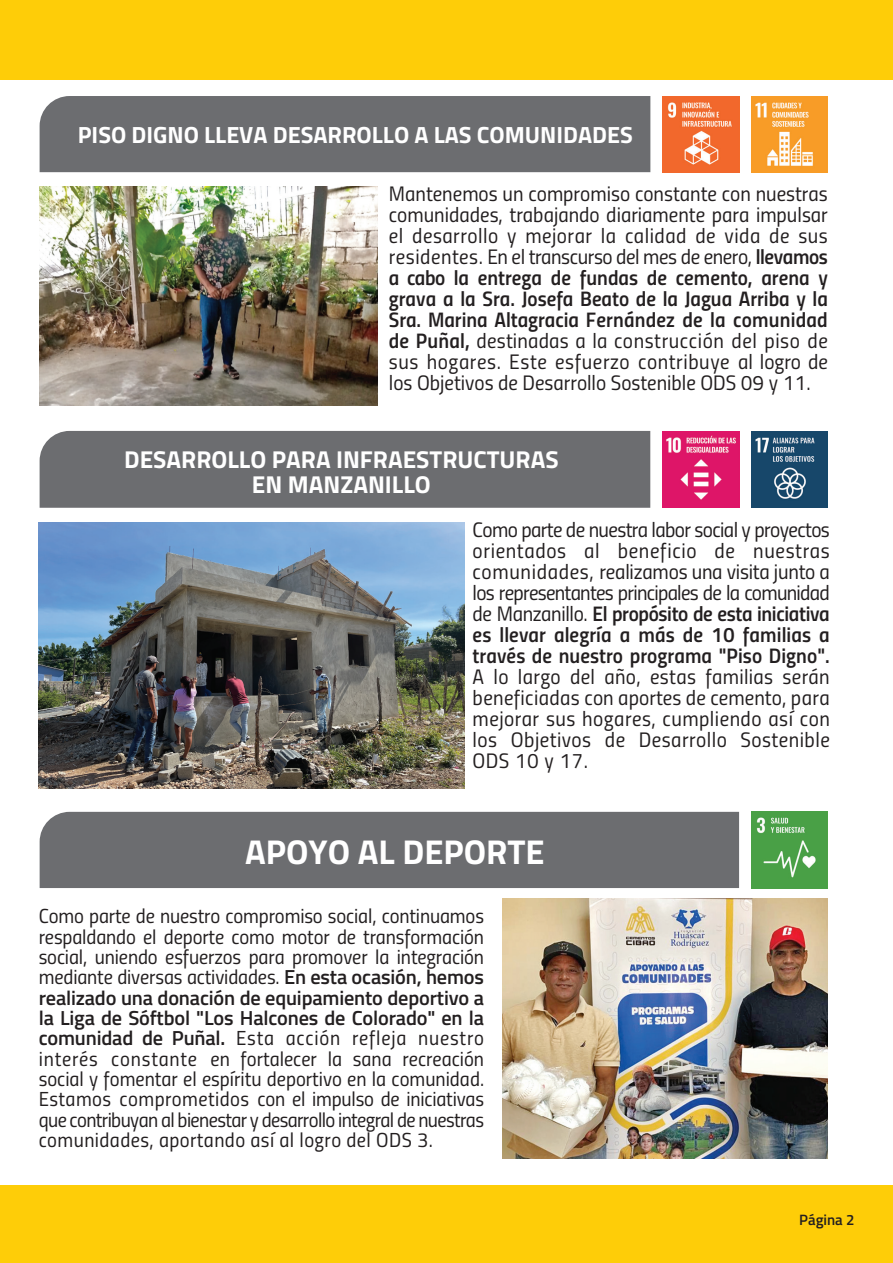
<style>
.page{position:relative;width:893px;height:1263px;background:#fff}
.page>*{position:absolute;margin:0;border:0;box-sizing:border-box;transform-origin:0 0}
.t1{font:700 34.5px "Titillium Web";color:#fff}
.t2{font:700 24.45px/25px "Titillium Web";color:#fff;text-align:center}
.t3{font:700 23.4px "Titillium Web";color:#fff}
.t4{font:21px/21px "Titillium Regular Upright";color:#231f20;text-align:justify}
.t5{font:21px/21px "Titillium Semibold Upright";letter-spacing:.005em;color:#231f20;text-align:justify}
.t6{font:20.25px/20.2px "Titillium Regular Upright";letter-spacing:-.005em;color:#231f20;text-align:justify}
.t7{font:600 20.25px/20.2px "Titillium";letter-spacing:-.01em;color:#231f20}
.t8{font:600 15px "Titillium Web";color:#231f20}
.s1{font-family:"Titillium Semibold Upright"}
.s2{font-family:"Titillium Regular Upright"}
.s3{font-family:"Titillium";font-weight:600}
</style>
<div class="page">
<div style="left:0;top:0;width:893px;height:79px;background:#fecd08"></div>
<div style="left:0;top:1186px;width:893px;height:77px;background:#fecd08"></div>
<div style="left:40px;top:812px;width:699px;height:76px;background:#6c6d70"></div>
<div style="left:40px;top:431px;width:610px;height:77px;background:#6c6d70"></div>
<div style="left:40px;top:96px;width:610px;height:76px;background:#6c6d70"></div>
<img style="left:502px;top:898px;width:326px;height:260px">
<img style="left:40px;top:186px;width:337px;height:219px">
<img style="left:39px;top:522px;width:426px;height:266px">
<img style="left:663px;top:96px;width:76px;height:76px">
<img style="left:752px;top:96px;width:76px;height:76px">
<img style="left:752px;top:812px;width:76px;height:76px">
<img style="left:752px;top:431px;width:76px;height:76px">
<img style="left:663px;top:431px;width:76px;height:76px">
<p class="t3" style="left:78px;top:117px;width:557px">PISO DIGNO LLEVA DESARROLLO A LAS COMUNIDADES</p>
<p class="t4" style="left:389px;top:182px;width:440px">Mantenemos un compromiso constante con nuestras comunidades, trabajando diariamente para impulsar el desarrollo y mejorar la calidad de vida de sus residentes. En el transcurso del mes de enero, <span class="s1">llevamos</span></p>
<p class="t5" style="left:389px;top:266px;width:440px">a cabo la entrega de fundas de cemento, arena y grava a la Sra. Josefa Beato de la Jagua Arriba y la Sra. Marina Altagracia Fernández de la comunidad</p>
<p class="t4" style="left:389px;top:329px;width:440px"><span class="s1">de Puñal,</span> destinadas a la construcción del piso de sus hogares. Este esfuerzo contribuye al logro de los Objetivos de Desarrollo Sostenible ODS 09 y 11.</p>
<p class="t2" style="left:124px;top:446px;width:436px">DESARROLLO PARA INFRAESTRUCTURAS<br>EN MANZANILLO</p>
<p class="t4" style="left:473px;top:518px;width:359px">Como parte de nuestra labor social y proyectos orientados al beneficio de nuestras comunidades, realizamos una visita junto a los representantes principales de la comunidad</p>
<p class="t5" style="left:473px;top:602px;width:359px"><span class="s2">de Manzanillo.</span> El propósito de esta iniciativa es llevar alegría a más de 10 familias a través de nuestro programa "Piso Digno".</p>
<p class="t4" style="left:473px;top:665px;width:359px">A lo largo del año, estas familias serán beneficiadas con aportes de cemento, para mejorar sus hogares, cumpliendo así con los Objetivos de Desarrollo Sostenible ODS 10 y 17.</p>
<h1 class="t1" style="left:245px;top:825px;width:301px">APOYO AL DEPORTE</h1>
<p class="t6" style="left:39px;top:905px;width:447px">Como parte de nuestro compromiso social, continuamos respaldando el deporte como motor de transformación social, uniendo esfuerzos para promover la integración mediante diversas actividades. <span class="s3">En esta ocasión, hemos</span></p>
<p class="t7" style="left:39px;top:986px;width:447px">realizado una donación de equipamiento deportivo a la Liga de Sóftbol "Los Halcones de Colorado" en la</p>
<p class="t6" style="left:39px;top:1027px;width:447px"><span class="s3">comunidad de Puñal.</span> Esta acción refleja nuestro interés constante en fortalecer la sana recreación social y fomentar el espíritu deportivo en la comunidad.<br>Estamos comprometidos con el impulso de iniciativas que contribuyan al bienestar y desarrollo integral de nuestras comunidades, aportando así al logro del ODS 3.</p>
<p class="t8" style="left:799px;top:1209px;width:57px">Página 2</p>
</div>
